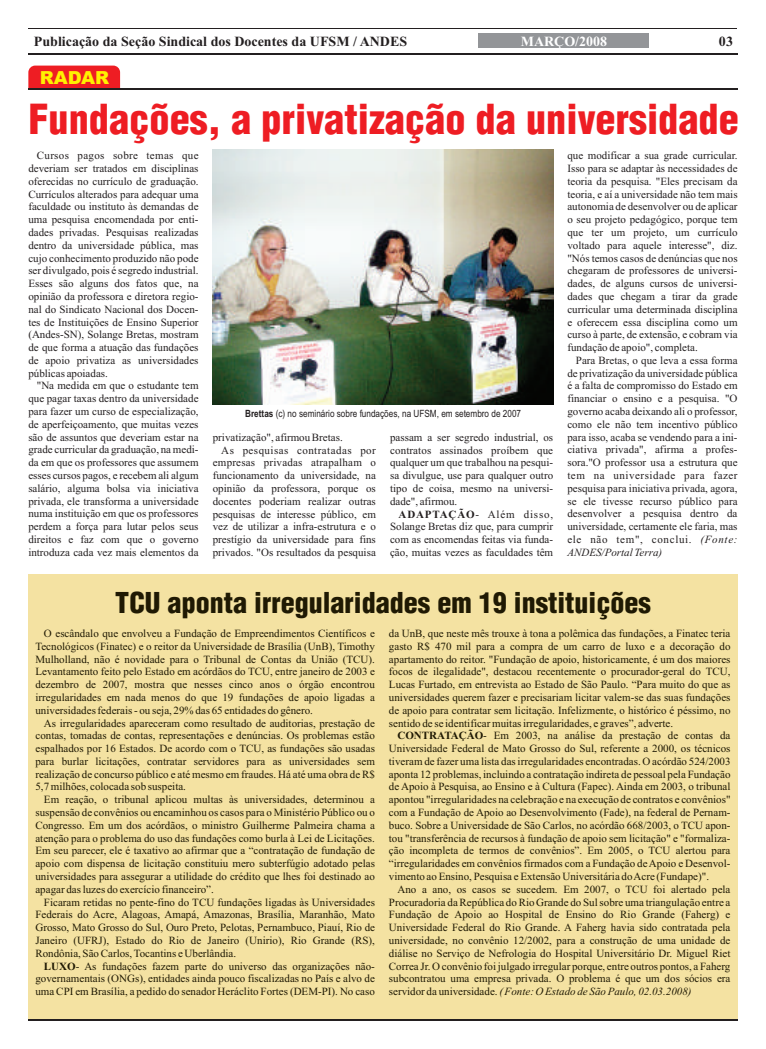
<style>
.page{position:relative;width:766px;height:1049px;background:#fff}
.page>*{position:absolute;margin:0;border:0;box-sizing:border-box;transform-origin:0 0}
.t1{font:40.3px "Switzerland Cond Black Plain";color:#ee1d23}
.t2{font:28.1px "Switzerland Cond Black Plain";color:#1f1903}
.t3{font:900 18px "Arial";color:#fff101}
.t4{font:700 14px "Times New Roman";color:#231f20}
.t5{font:700 14px "Times New Roman";color:#fff}
.t6{font:11px/12.8px "Times New Roman";color:#1f1903;text-align:justify}
.t7{font:11px/12.8px "Times New Roman";color:#231f20;text-align:justify}
.t8{font:11px "Times New Roman";letter-spacing:.02em;color:#231f20}
.t9{font:11px "Times New Roman";letter-spacing:.04em;color:#231f20}
.t10{font:10px "Arial Narrow";color:#231f20}
.s1{font-style:italic}
.s2{font-weight:700}
</style>
<div class="page">
<div style="left:28px;top:574px;width:709px;height:445px;background:#f4e2a2"></div>
<div style="left:28px;top:66px;width:92px;height:22px;background:#ee1d23"></div>
<hr style="left:28px;top:1019px;width:709px;height:2px;background:#231f20">
<hr style="left:28px;top:28px;width:709px;height:1px;background:#231f20">
<hr style="left:28px;top:53px;width:709px;height:2px;background:#231f20">
<div style="left:478px;top:34px;width:170px;height:14px;background:#939598"></div>
<hr style="left:28px;top:88px;width:709px;height:2px;background:#231f20">
<img style="left:213px;top:149px;width:340px;height:255px">
<p class="t4" style="left:34px;top:36px;width:374px">Publicação da Seção Sindical dos Docentes da UFSM / ANDES</p>
<p class="t5" style="left:520px;top:36px;width:88px">MARÇO/2008</p>
<p class="t4" style="left:718px;top:36px;width:15px">03</p>
<h3 class="t3" style="left:40px;top:71px;width:71px">RADAR</h3>
<h1 class="t1" style="left:28px;top:103px;width:712px">Fundações, a privatização da universidade</h1>
<p class="t7" style="left:28px;top:150px;width:172px;text-indent:9px">Cursos pagos sobre temas que deveriam ser tratados em disciplinas oferecidas no currículo de graduação.<br>Currículos alterados para adequar uma faculdade ou instituto às demandas de uma pesquisa encomendada por enti&shy;dades privadas. Pesquisas realizadas dentro da universidade pública, mas cujo conhecimento produzido não pode ser divulgado, pois é segredo industrial.<br>Esses são alguns dos fatos que, na opinião da professora e diretora regio&shy;nal do Sindicato Nacional dos Docen&shy;tes de Instituições de Ensino Superior (Andes-SN), Solange Bretas, mostram de que forma a atuação das fundações de apoio privatiza as universidades públicas apoiadas.</p>
<p class="t7" style="left:28px;top:380px;width:172px;text-indent:9px">"Na medida em que o estudante tem que pagar taxas dentro da universidade para fazer um curso de especialização, de aperfeiçoamento, que muitas vezes são de assuntos que deveriam estar na grade curricular da graduação, na medi&shy;da em que os professores que assumem esses cursos pagos, e recebem ali algum salário, alguma bolsa via iniciativa privada, ele transforma a universidade numa instituição em que os professores perdem a força para lutar pelos seus direitos e faz com que o governo introduza cada vez mais elementos da</p>
<h2 class="t2" style="left:115px;top:591px;width:537px">TCU aponta irregularidades em 19 instituições</h2>
<p class="t7" style="left:567px;top:150px;width:172px">que modificar a sua grade curricular.<br>Isso para se adaptar às necessidades de teoria da pesquisa. "Eles precisam da teoria, e aí a universidade não tem mais autonomia de desenvolver ou de aplicar o seu projeto pedagógico, porque tem que ter um projeto, um currículo voltado para aquele interesse", diz. "Nós temos casos de denúncias que nos chegaram de professores de universi&shy;dades, de alguns cursos de universi&shy;dades que chegam a tirar da grade curricular uma determinada disciplina e oferecem essa disciplina como um curso à parte, de extensão, e cobram via fundação de apoio", completa.</p>
<p class="t7" style="left:567px;top:355px;width:172px;text-indent:9px">Para Bretas, o que leva a essa forma de privatização da universidade pública é a falta de compromisso do Estado em financiar o ensino e a pesquisa. "O governo acaba deixando ali o professor, como ele não tem incentivo público para isso, acaba se vendendo para a ini&shy;ciativa privada", afirma a profes&shy;sora."O professor usa a estrutura que tem na universidade para fazer pesquisa para iniciativa privada, agora, se ele tivesse recurso público para desenvolver a pesquisa dentro da universidade, certamente ele faria, mas ele não tem", conclui. <span class="s1">(Fonte:<br>ANDES/Portal Terra)</span></p>
<p class="t10" style="left:245px;top:410px;width:277px"><span class="s2">Brettas</span> (c) no seminário sobre fundações, na UFSM, em setembro de 2007</p>
<p class="t7" style="left:213px;top:432px;width:131px">privatização", afirmou Bretas.</p>
<p class="t9" style="left:221px;top:446px;width:156px">As pesquisas contratadas por</p>
<p class="t8" style="left:213px;top:459px;width:164px">empresas privadas atrapalham o</p>
<p class="t7" style="left:213px;top:470px;width:164px">funcionamento da universidade, na</p>
<p class="t7" style="left:213px;top:483px;width:164px">opinião da professora, porque os</p>
<p class="t7" style="left:213px;top:496px;width:164px">docentes poderiam realizar outras</p>
<p class="t7" style="left:213px;top:508px;width:164px">pesquisas de interesse público, em</p>
<p class="t7" style="left:213px;top:521px;width:164px">vez de utilizar a infra-estrutura e o</p>
<p class="t7" style="left:213px;top:534px;width:164px">prestígio da universidade para fins</p>
<p class="t7" style="left:213px;top:547px;width:164px">privados. "Os resultados da pesquisa</p>
<p class="t7" style="left:390px;top:432px;width:164px">passam a ser segredo industrial, os contratos assinados proíbem que qualquer um que trabalhou na pesqui&shy;sa divulgue, use para qualquer outro tipo de coisa, mesmo na universi&shy;dade", afirmou.</p>
<p class="t7" style="left:390px;top:508px;width:165px;text-indent:9px"><span class="s2">ADAPTAÇÃO</span>- Além disso, Solange Bretas diz que, para cumprir com as encomendas feitas via funda&shy;ção, muitas vezes as faculdades têm</p>
<p class="t6" style="left:35px;top:628px;width:341px;text-indent:9px">O escândalo que envolveu a Fundação de Empreendimentos Científicos e Tecnológicos (Finatec) e o reitor da Universidade de Brasília (UnB), Timothy Mulholland, não é novidade para o Tribunal de Contas da União (TCU).<br>Levantamento feito pelo Estado em acórdãos do TCU, entre janeiro de 2003 e dezembro de 2007, mostra que nesses cinco anos o órgão encontrou irregularidades em nada menos do que 19 fundações de apoio ligadas a universidades federais - ou seja, 29% das 65 entidades do gênero.</p>
<p class="t6" style="left:35px;top:717px;width:341px;text-indent:9px">As irregularidades apareceram como resultado de auditorias, prestação de contas, tomadas de contas, representações e denúncias. Os problemas estão espalhados por 16 Estados. De acordo com o TCU, as fundações são usadas para burlar licitações, contratar servidores para as universidades sem realização de concurso público e até mesmo em fraudes. Há até uma obra de R$ 5,7 milhões, colocada sob suspeita.</p>
<p class="t6" style="left:35px;top:794px;width:341px;text-indent:9px">Em reação, o tribunal aplicou multas às universidades, determinou a suspensão de convênios ou encaminhou os casos para o Ministério Público ou o Congresso. Em um dos acórdãos, o ministro Guilherme Palmeira chama a atenção para o problema do uso das fundações como burla à Lei de Licitações.<br>Em seu parecer, ele é taxativo ao afirmar que a “contratação de fundação de apoio com dispensa de licitação constituiu mero subterfúgio adotado pelas universidades para assegurar a utilidade do crédito que lhes foi destinado ao apagar das luzes do exercício financeiro”.</p>
<p class="t6" style="left:35px;top:896px;width:341px;text-indent:9px">Ficaram retidas no pente-fino do TCU fundações ligadas às Universidades Federais do Acre, Alagoas, Amapá, Amazonas, Brasília, Maranhão, Mato Grosso, Mato Grosso do Sul, Ouro Preto, Pelotas, Pernambuco, Piauí, Rio de Janeiro (UFRJ), Estado do Rio de Janeiro (Unirio), Rio Grande (RS), Rondônia, São Carlos, Tocantins e Uberlândia.</p>
<p class="t6" style="left:35px;top:960px;width:341px;text-indent:9px"><span class="s2">LUXO</span>- As fundações fazem parte do universo das organizações não&shy;governamentais (ONGs), entidades ainda pouco fiscalizadas no País e alvo de uma CPI em Brasília, a pedido do senador Heráclito Fortes (DEM-PI). No caso</p>
<p class="t6" style="left:389px;top:628px;width:343px">da UnB, que neste mês trouxe à tona a polêmica das fundações, a Finatec teria gasto R$ 470 mil para a compra de um carro de luxo e a decoração do apartamento do reitor. "Fundação de apoio, historicamente, é um dos maiores focos de ilegalidade", destacou recentemente o procurador-geral do TCU, Lucas Furtado, em entrevista ao Estado de São Paulo. “Para muito do que as universidades querem fazer e precisariam licitar valem-se das suas fundações de apoio para contratar sem licitação. Infelizmente, o histórico é péssimo, no sentido de se identificar muitas irregularidades, e graves”, adverte.</p>
<p class="t6" style="left:389px;top:730px;width:343px;text-indent:9px"><span class="s2">CONTRATAÇÃO</span>- Em 2003, na análise da prestação de contas da Universidade Federal de Mato Grosso do Sul, referente a 2000, os técnicos tiveram de fazer uma lista das irregularidades encontradas. O acórdão 524/2003 aponta 12 problemas, incluindo a contratação indireta de pessoal pela Fundação de Apoio à Pesquisa, ao Ensino e à Cultura (Fapec). Ainda em 2003, o tribunal apontou "irregularidades na celebração e na execução de contratos e convênios" com a Fundação de Apoio ao Desenvolvimento (Fade), na federal de Pernam&shy;buco. Sobre a Universidade de São Carlos, no acórdão 668/2003, o TCU apon&shy;tou "transferência de recursos à fundação de apoio sem licitação" e "formaliza&shy;ção incompleta de termos de convênios”. Em 2005, o TCU alertou para “irregularidades em convênios firmados com a Fundação de Apoio e Desenvol&shy;vimento ao Ensino, Pesquisa e Extensão Universitária do Acre (Fundape)".</p>
<p class="t6" style="left:389px;top:884px;width:343px;text-indent:9px">Ano a ano, os casos se sucedem. Em 2007, o TCU foi alertado pela Procuradoria da República do Rio Grande do Sul sobre uma triangulação entre a Fundação de Apoio ao Hospital de Ensino do Rio Grande (Faherg) e Universidade Federal do Rio Grande. A Faherg havia sido contratada pela universidade, no convênio 12/2002, para a construção de uma unidade de diálise no Serviço de Nefrologia do Hospital Universitário Dr. Miguel Riet Correa Jr. O convênio foi julgado irregular porque, entre outros pontos, a Faherg subcontratou uma empresa privada. O problema é que um dos sócios era servidor da universidade. <span class="s1">( Fonte: O Estado de São Paulo, 02.03.2008)</span></p>
</div>
